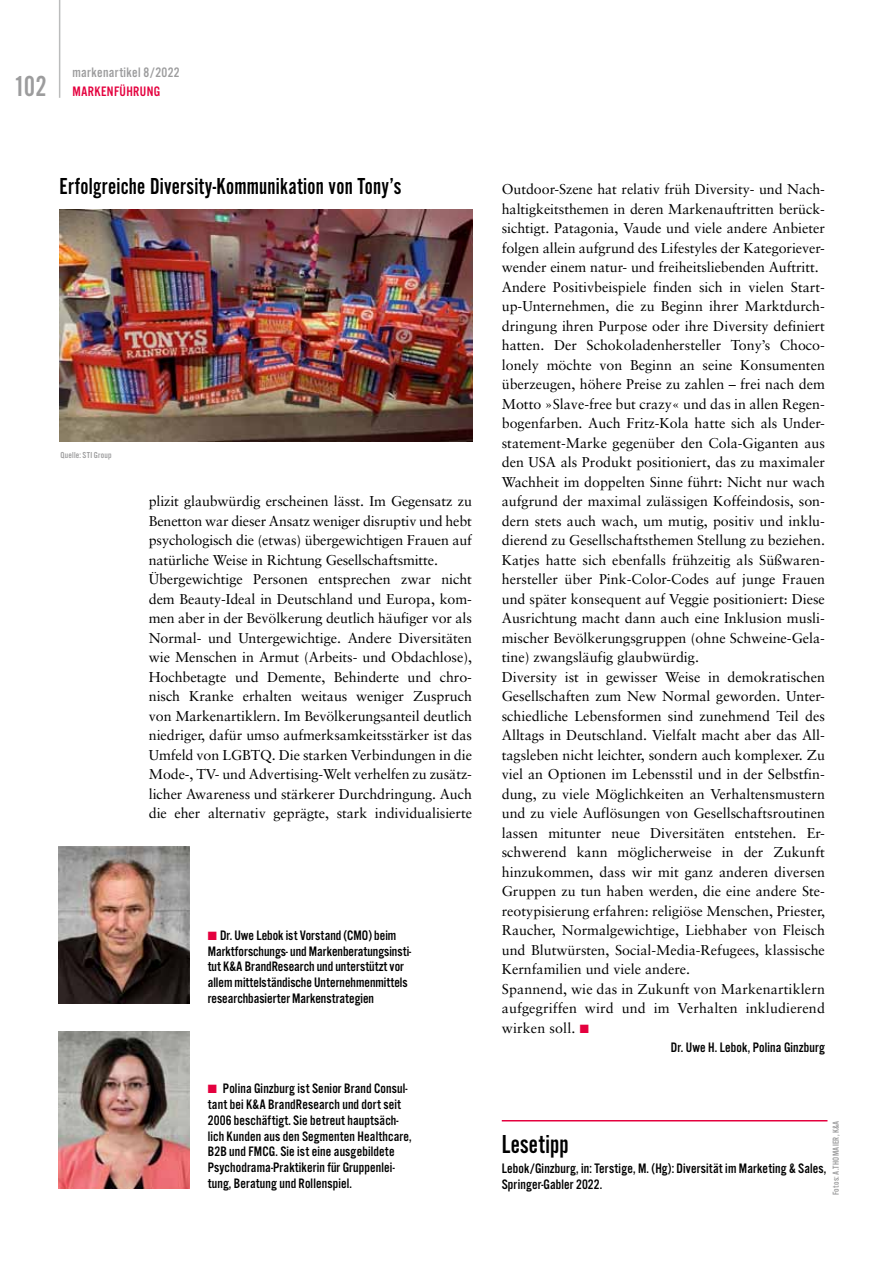
<style>
.page{position:relative;width:893px;height:1263px;background:#fff}
.page>*{position:absolute;margin:0;border:0;box-sizing:border-box;transform-origin:0 0}
.t1{font:27px "Alternate Got No 2 D";letter-spacing:.01em;color:#000}
.t2{font:24px "Alternate Got No 2 D";letter-spacing:.01em;color:#000}
.t3{font:14.25px/19.5px "Sabon";color:#000}
.t4{font:14.25px/15.8px "Alternate Got No 3 D";letter-spacing:.01em;color:#000}
.t5{font:14.25px/18.6px "Alternate Got No 3 D";letter-spacing:.025em;color:#9c9c9d}
.t6{font:9px "Alternate Got No 3 D";letter-spacing:.035em;color:#9c9c9d}
.s1{font-family:"Alternate Got No 2 D";font-size:30px}
.s2{color:#e4003e}
</style>
<div class="page">
<hr style="left:59px;top:0;width:1px;height:98px;background:#bbbcbc">
<img style="left:59px;top:1031px;width:131px;height:157px">
<img style="left:59px;top:846px;width:131px;height:157px">
<img style="left:60px;top:209px;width:412px;height:232px">
<hr style="left:502px;top:1120px;width:325px;height:1px;background:#e4003e">
<p class="t5" style="left:14px;top:63px;width:168px;text-indent:59px">markenartikel 8/2022<br><span class="s1">102</span> <span class="s2">Markenführung</span></p>
<h2 class="t2" style="left:60px;top:174px;width:343px">Erfolgreiche Diversity-Kommunikation von Tony’s</h2>
<p class="t6" style="left:60px;top:451px;width:53px">Quelle: STI Group</p>
<p class="t3" style="left:149px;top:491px;width:325px">plizit glaubwürdig erscheinen lässt. Im Gegensatz zu Benetton war dieser Ansatz weniger disruptiv und hebt psychologisch die (etwas) übergewichtigen Frauen auf natürliche Weise in Richtung Gesellschaftsmitte.<br>Übergewichtige Personen entsprechen zwar nicht dem Beauty-Ideal in Deutschland und Europa, kom&shy;men aber in der Bevölkerung deutlich häufiger vor als Normal- und Untergewichtige. Andere Diversitäten wie Menschen in Armut (Arbeits- und Obdachlose), Hochbetagte und Demente, Behinderte und chro&shy;nisch Kranke erhalten weitaus weniger Zuspruch von Markenartiklern. Im Bevölkerungsanteil deutlich niedriger, dafür umso aufmerksamkeitsstärker ist das Umfeld von LGBTQ. Die starken Verbindungen in die Mode-, TV- und Advertising-Welt verhelfen zu zusätz&shy;licher Awareness und stärkerer Durchdringung. Auch die eher alternativ geprägte, stark individualisierte</p>
<p class="t4" style="left:208px;top:927px;width:205px"><span class="s2">■</span> Dr. Uwe Lebok ist Vorstand (CMO) beim Marktforschungs- und Markenberatungsinsti&shy;tut K&amp;A BrandResearch und unterstützt vor allem mittelständische Unternehmenmittels researchbasierter Markenstrategien</p>
<p class="t4" style="left:208px;top:1081px;width:206px"><span class="s2">■</span> Polina Ginzburg ist Senior Brand Consul&shy;tant bei K&amp;A BrandResearch und dort seit 2006 beschäftigt. Sie betreut hauptsäch&shy;lich Kunden aus den Segmenten Healthcare, B2B und FMCG. Sie ist eine ausgebildete Psychodrama-Praktikerin für Gruppenlei&shy;tung, Beratung und Rollenspiel.</p>
<p class="t3" style="left:502px;top:179px;width:325px">Outdoor-Szene hat relativ früh Diversity- und Nach&shy;haltigkeitsthemen in deren Markenauftritten berück&shy;sichtigt. Patagonia, Vaude und viele andere Anbieter folgen allein aufgrund des Lifestyles der Kategoriever&shy;wender einem natur- und freiheitsliebenden Auftritt.<br>Andere Positivbeispiele finden sich in vielen Start&shy;up-Unternehmen, die zu Beginn ihrer Marktdurch&shy;dringung ihren Purpose oder ihre Diversity definiert hatten. Der Schokoladenhersteller Tony’s Choco&shy;lonely möchte von Beginn an seine Konsumenten überzeugen, höhere Preise zu zahlen – frei nach dem Motto »Slave-free but crazy« und das in allen Regen&shy;bogenfarben. Auch Fritz-Kola hatte sich als Under&shy;statement-Marke gegenüber den Cola-Giganten aus den USA als Produkt positioniert, das zu maximaler Wachheit im doppelten Sinne führt: Nicht nur wach aufgrund der maximal zulässigen Koffeindosis, son&shy;dern stets auch wach, um mutig, positiv und inklu&shy;dierend zu Gesellschaftsthemen Stellung zu beziehen.<br>Katjes hatte sich ebenfalls frühzeitig als Süßwaren&shy;hersteller über Pink-Color-Codes auf junge Frauen und später konsequent auf Veggie positioniert: Diese Ausrichtung macht dann auch eine Inklusion musli&shy;mischer Bevölkerungsgruppen (ohne Schweine-Gela&shy;tine) zwangsläufig glaubwürdig.<br>Diversity ist in gewisser Weise in demokratischen Gesellschaften zum New Normal geworden. Unter&shy;schiedliche Lebensformen sind zunehmend Teil des Alltags in Deutschland. Vielfalt macht aber das All&shy;tagsleben nicht leichter, sondern auch komplexer. Zu viel an Optionen im Lebensstil und in der Selbstfin&shy;dung, zu viele Möglichkeiten an Verhaltensmustern und zu viele Auflösungen von Gesellschaftsroutinen lassen mitunter neue Diversitäten entstehen. Er&shy;schwerend kann möglicherweise in der Zukunft hinzukommen, dass wir mit ganz anderen diversen Gruppen zu tun haben werden, die eine andere Ste&shy;reotypisierung erfahren: religiöse Menschen, Priester, Raucher, Normalgewichtige, Liebhaber von Fleisch und Blutwürsten, Social-Media-Refugees, klassische Kernfamilien und viele andere.<br>Spannend, wie das in Zukunft von Markenartiklern aufgegriffen wird und im Verhalten inkludierend wirken soll. <span class="s2">■</span></p>
<p class="t4" style="left:671px;top:1040px;width:156px">Dr. Uwe H. Lebok, Polina Ginzburg</p>
<p class="t6" style="left:831px;top:1195px;width:75px;rotate:-90deg">Fotos: A.THOMAIER, K&amp;A</p>
<h1 class="t1" style="left:502px;top:1130px;width:68px">Lesetipp</h1>
<p class="t4" style="left:502px;top:1161px;width:326px">Lebok/Ginzburg, in: Terstige, M. (Hg): Diversität im Marketing &amp; Sales,<br>Springer-Gabler 2022.</p>
</div>
